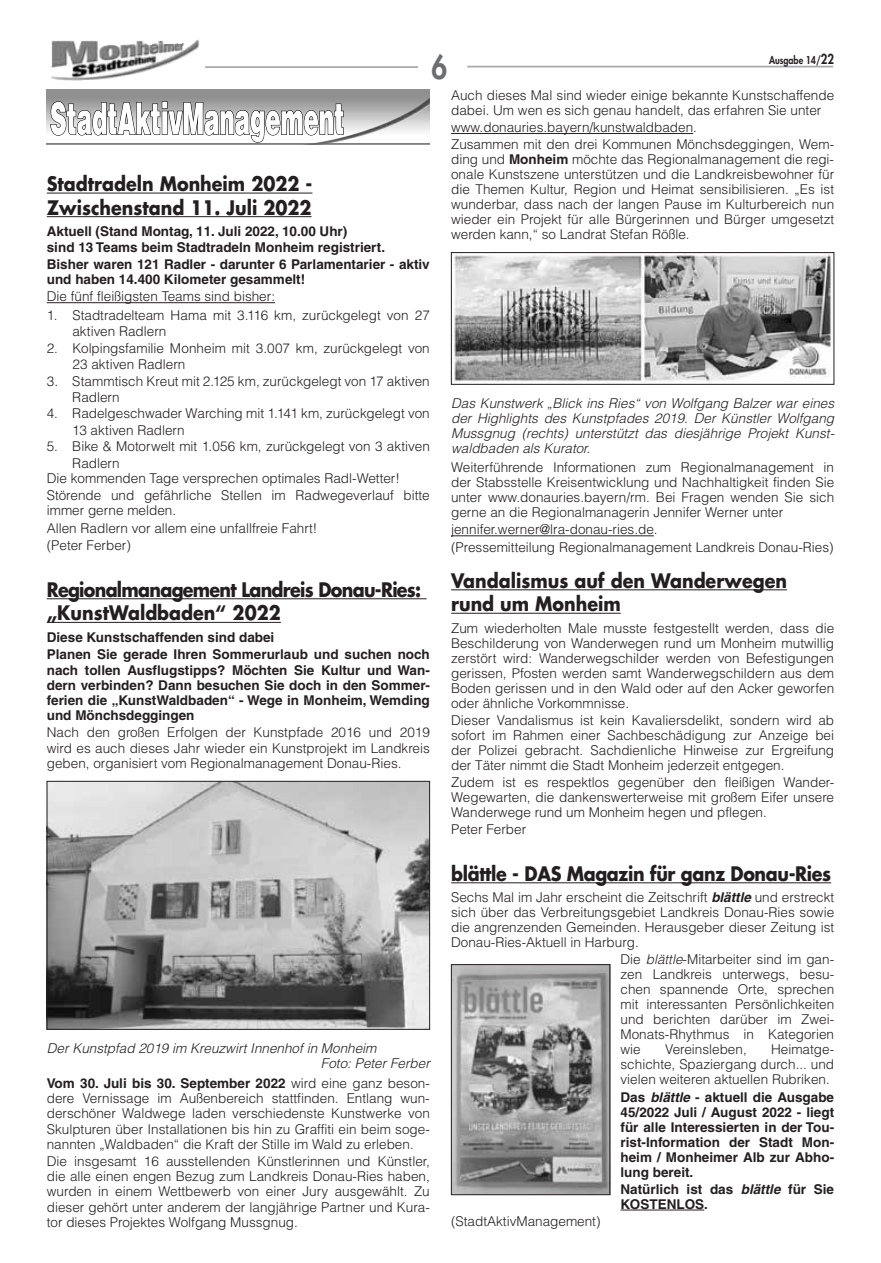
<style>
.page{position:relative;width:881px;height:1263px;background:#fff}
.page>*{position:absolute;margin:0;border:0;box-sizing:border-box;transform-origin:0 0}
.t1{font:800 32.1px "Futura LT";color:#6c6d70;scale:.85 1}
.t2{font:700 19.5px/23.4px "Futura LT";color:#231f20;scale:.9 1}
.t3{font:700 19.5px/23.5px "Futura LT";letter-spacing:-.04em;color:#231f20;scale:.9 1}
.t4{font:700 19.5px "Futura LT";letter-spacing:-.02em;color:#231f20;scale:.9 1}
.t5{font:300 13.5px/15px "Helvetica LT";color:#231f20;text-align:justify}
.t6{font:700 13.5px/15px "Helvetica LT";color:#231f20}
.t7{font:italic 300 13.5px/15px "Helvetica LT";color:#231f20;text-align:justify}
.t8{font:800 10.5px "Futura LT";color:#231f20;scale:.85 1}
.s1{font-size:13.5px}
.s2{font-weight:700}
.s3{font-weight:700;font-style:italic}
.s4{font-style:italic}
</style>
<div class="page">
<img style="left:51px;top:40px;width:148px;height:41px">
<hr style="left:205px;top:66px;width:213px;height:2px;background:#a8a9ad">
<hr style="left:467px;top:66px;width:365px;height:1px;background:#a8a9ad">
<hr style="left:451px;top:133px;width:242px;height:1px;background:#231f20">
<hr style="left:451px;top:535px;width:202px;height:1px;background:#231f20">
<hr style="left:451px;top:589px;width:335px;height:1px;background:#231f20">
<hr style="left:451px;top:613px;width:169px;height:1px;background:#231f20">
<hr style="left:451px;top:882px;width:379px;height:1px;background:#231f20">
<hr style="left:620px;top:1210px;width:84px;height:1px;background:#231f20">
<img style="left:454px;top:254px;width:377px;height:129px">
<div style="left:451px;top:252px;width:382px;height:133px;border:1px solid #231f20"></div>
<img style="left:453px;top:966px;width:154px;height:227px">
<div style="left:451px;top:964px;width:158px;height:231px;border:1px solid #231f20"></div>
<hr style="left:47px;top:193px;width:265px;height:1px;background:#231f20">
<hr style="left:47px;top:216px;width:264px;height:1px;background:#231f20">
<hr style="left:47px;top:302px;width:228px;height:1px;background:#231f20">
<hr style="left:47px;top:598px;width:379px;height:1px;background:#231f20">
<hr style="left:47px;top:622px;width:234px;height:1px;background:#231f20">
<img style="left:299px;top:97px;width:130px;height:44px">
<svg style="left:50px;top:101px;width:294px;height:42px"></svg>
<hr style="left:47px;top:143px;width:382px;height:2px;background:#666">
<img style="left:49px;top:783px;width:378px;height:244px">
<div style="left:47px;top:781px;width:382px;height:248px;border:1px solid #231f20"></div>
<h1 class="t1" style="left:431px;top:46px;width:20px">6</h1>
<p class="t8" style="left:768px;top:53px;width:78px">Ausgabe 14/<span class="s1">22</span></p>
<p class="t5" style="left:451px;top:88px;width:384px">Auch dieses Mal sind wieder einige bekannte Kunstschaffende dabei. Um wen es sich genau handelt, das erfahren Sie unter</p>
<p class="t5" style="left:451px;top:119px;width:384px;line-height:17.1px">www. donauries. bayern/kunstwaldbaden.<br>Zusammen mit den drei Kommunen Mönchsdeggingen, Wem-</p>
<p class="t5" style="left:451px;top:152px;width:384px">ding und <span class="s2">Monheim</span> möchte das Regionalmanagement die regi&shy;onale Kunstszene unterstützen und die Landkreisbewohner für die Themen Kultur, Region und Heimat sensibilisieren. „Es ist wunderbar, dass nach der langen Pause im Kulturbereich nun wieder ein Projekt für alle Bürgerinnen und Bürger umgesetzt werden kann,“ so Landrat Stefan Rößle.</p>
<h2 class="t2" style="left:47px;top:172px;width:296px">Stadtradeln Monheim 2022 -<br>Zwischenstand 11. Juli 2022</h2>
<p class="t6" style="left:47px;top:224px;width:339px">Aktuell (Stand Montag, 11. Juli 2022, 10.00 Uhr)<br>sind 13 Teams beim Stadtradeln Monheim registriert.</p>
<p class="t6" style="left:47px;top:256px;width:384px">Bisher waren 121 Radler - darunter 6 Parlamentarier - aktiv und haben 14.400 Kilometer gesammelt!</p>
<p class="t5" style="left:47px;top:289px;width:230px">Die fünf fleißigsten Teams sind bisher:</p>
<p class="t5" style="left:72px;top:307px;width:359px;line-height:16.4px;text-indent:-26px">1. Stadtradelteam Hama mit 3.116 km, zurückgelegt von 27 aktiven Radlern</p>
<p class="t5" style="left:72px;top:340px;width:359px;line-height:16.4px;text-indent:-26px">2. Kolpingsfamilie Monheim mit 3.007 km, zurückgelegt von<br>23 aktiven Radlern</p>
<p class="t5" style="left:72px;top:372px;width:359px;line-height:16.4px;text-indent:-26px">3. Stammtisch Kreut mit 2.125 km, zurückgelegt von 17 aktiven<br>Radlern</p>
<p class="t5" style="left:72px;top:405px;width:359px;line-height:16.4px;text-indent:-26px">4. Radelgeschwader Warching mit 1.141 km, zurückgelegt von<br>13 aktiven Radlern</p>
<p class="t5" style="left:47px;top:439px;width:384px">5. Bike &amp; Motorwelt mit 1. 056 km, zurückgelegt von 3 aktiven</p>
<p class="t5" style="left:72px;top:455px;width:49px">Radlern</p>
<p class="t5" style="left:47px;top:470px;width:354px">Die kommenden Tage versprechen optimales Radl-Wetter!</p>
<p class="t5" style="left:47px;top:487px;width:384px">Störende und gefährliche Stellen im Radwegeverlauf bitte immer gerne melden.</p>
<p class="t5" style="left:47px;top:519px;width:272px;line-height:17.2px">Allen Radlern vor allem eine unfallfreie Fahrt! (Peter Ferber)</p>
<h2 class="t3" style="left:47px;top:577px;width:417px">Regionalmanagement Landreis Donau-Ries: „KunstWaldbaden“ 2022</h2>
<p class="t6" style="left:47px;top:628px;width:384px;line-height:17.2px">Diese Kunstschaffenden sind dabei<br>Planen Sie gerade Ihren Sommerurlaub und suchen noch</p>
<p class="t6" style="left:47px;top:662px;width:384px;text-align:justify">nach tollen Ausflugstipps? Möchten Sie Kultur und Wan&shy;dern verbinden? Dann besuchen Sie doch in den Sommer&shy;ferien die „KunstWaldbaden“ - Wege in Monheim, Wemding und Mönchsdeggingen</p>
<p class="t5" style="left:47px;top:725px;width:384px">Nach den großen Erfolgen der Kunstpfade 2016 und 2019 wird es auch dieses Jahr wieder ein Kunstprojekt im Landkreis geben, organisiert vom Regionalmanagement Donau-Ries.</p>
<p class="t7" style="left:451px;top:396px;width:384px">Das Kunstwerk „Blick ins Ries“ von Wolfgang Balzer war eines der Highlights des Kunstpfades 2019. Der Künstler Wolfgang Mussgnug (rechts) unterstützt das diesjährige Projekt Kunst&shy;waldbaden als Kurator.</p>
<p class="t5" style="left:451px;top:460px;width:384px">Weiterführende Informationen zum Regionalmanagement in der Stabsstelle Kreisentwicklung und Nachhaltigkeit finden Sie unter www. donauries. bayern/rm. Bei Fragen wenden Sie sich gerne an die Regionalmanagerin Jennifer Werner unter</p>
<p class="t5" style="left:451px;top:521px;width:384px;line-height:17.1px">jennifer.werner@lra-donau-ries. de.<br>(Pressemitteilung Regionalmanagement Landkreis Donau-Ries)</p>
<h2 class="t2" style="left:451px;top:569px;width:374px">Vandalismus auf den Wanderwegen rund um Monheim</h2>
<p class="t5" style="left:451px;top:620px;width:384px">Zum wiederholten Male musste festgestellt werden, dass die Beschilderung von Wanderwegen rund um Monheim mutwillig zerstört wird: Wanderwegschilder werden von Befestigungen gerissen, Pfosten werden samt Wanderwegschildern aus dem Boden gerissen und in den Wald oder auf den Acker geworfen oder ähnliche Vorkommnisse.</p>
<p class="t5" style="left:451px;top:712px;width:384px">Dieser Vandalismus ist kein Kavaliersdelikt, sondern wird ab sofort im Rahmen einer Sachbeschädigung zur Anzeige bei der Polizei gebracht. Sachdienliche Hinweise zur Ergreifung der Täter nimmt die Stadt Monheim jederzeit entgegen.</p>
<p class="t5" style="left:451px;top:774px;width:384px">Zudem ist es respektlos gegenüber den fleißigen Wander-Wegewarten, die dankenswerterweise mit großem Eifer unsere Wanderwege rund um Monheim hegen und pflegen.</p>
<p class="t5" style="left:451px;top:822px;width:77px">Peter Ferber</p>
<h2 class="t4" style="left:451px;top:860px;width:423px">blättle - DAS Magazin für ganz Donau-Ries</h2>
<p class="t5" style="left:451px;top:890px;width:384px">Sechs Mal im Jahr erscheint die Zeitschrift <span class="s3">blättle</span> und erstreckt sich über das Verbreitungsgebiet Landkreis Donau-Ries sowie die angrenzenden Gemeinden. Herausgeber dieser Zeitung ist Donau-Ries-Aktuell in Harburg.</p>
<p class="t5" style="left:620px;top:952px;width:215px">Die <span class="s4">blättle</span>-Mitarbeiter sind im gan&shy;zen Landkreis unterwegs, besu&shy;chen spannende Orte, sprechen mit interessanten Persönlichkeiten und berichten darüber im Zwei-Monats-Rhythmus in Kategorien wie</p>
<p class="t7" style="left:321px;top:1041px;width:110px;text-indent:-274px">Der Kunstpfad 2019 im Kreuzwirt Innenhof in Monheim<br>Foto: Peter Ferber</p>
<p class="t5" style="left:47px;top:1075px;width:384px"><span class="s2">Vom 30. Juli bis 30. September 2022</span> wird eine ganz beson&shy;dere Vernissage im Außenbereich stattfinden. Entlang wun&shy;derschöner Waldwege laden verschiedenste Kunstwerke von Skulpturen über Installationen bis hin zu Graffiti ein beim soge&shy;nannten „Waldbaden“ die Kraft der Stille im Wald zu erleben.</p>
<p class="t5" style="left:47px;top:1153px;width:384px">Die insgesamt 16 ausstellenden Künstlerinnen und Künstler, die alle einen engen Bezug zum Landkreis Donau-Ries haben, wurden in einem Wettbewerb von einer Jury ausgewählt. Zu dieser gehört unter anderem der langjährige Partner und Kura&shy;tor dieses Projektes Wolfgang Mussgnug.</p>
<p class="t5" style="left:620px;top:1042px;width:215px;text-indent:150px">Heimatge&shy;schichte, Spaziergang durch... und vielen weiteren aktuellen Rubriken.</p>
<p class="t6" style="left:620px;top:1089px;width:215px;text-align:justify">Das <span class="s4">blättle</span> - aktuell die Ausgabe 45/2022 Juli / August 2022 - liegt für alle Interessierten in der Tou&shy;rist-Information der Stadt Mon&shy;heim / Monheimer Alb zur Abho&shy;lung bereit.</p>
<p class="t6" style="left:620px;top:1181px;width:215px">Natürlich ist das <span class="s4">blättle</span> für Sie<br>KOSTENLOS.</p>
<p class="t5" style="left:665px;top:1042px;width:83px">Vereinsleben,</p>
<p class="t5" style="left:451px;top:1213px;width:151px">(StadtAktivManagement)</p>
</div>
